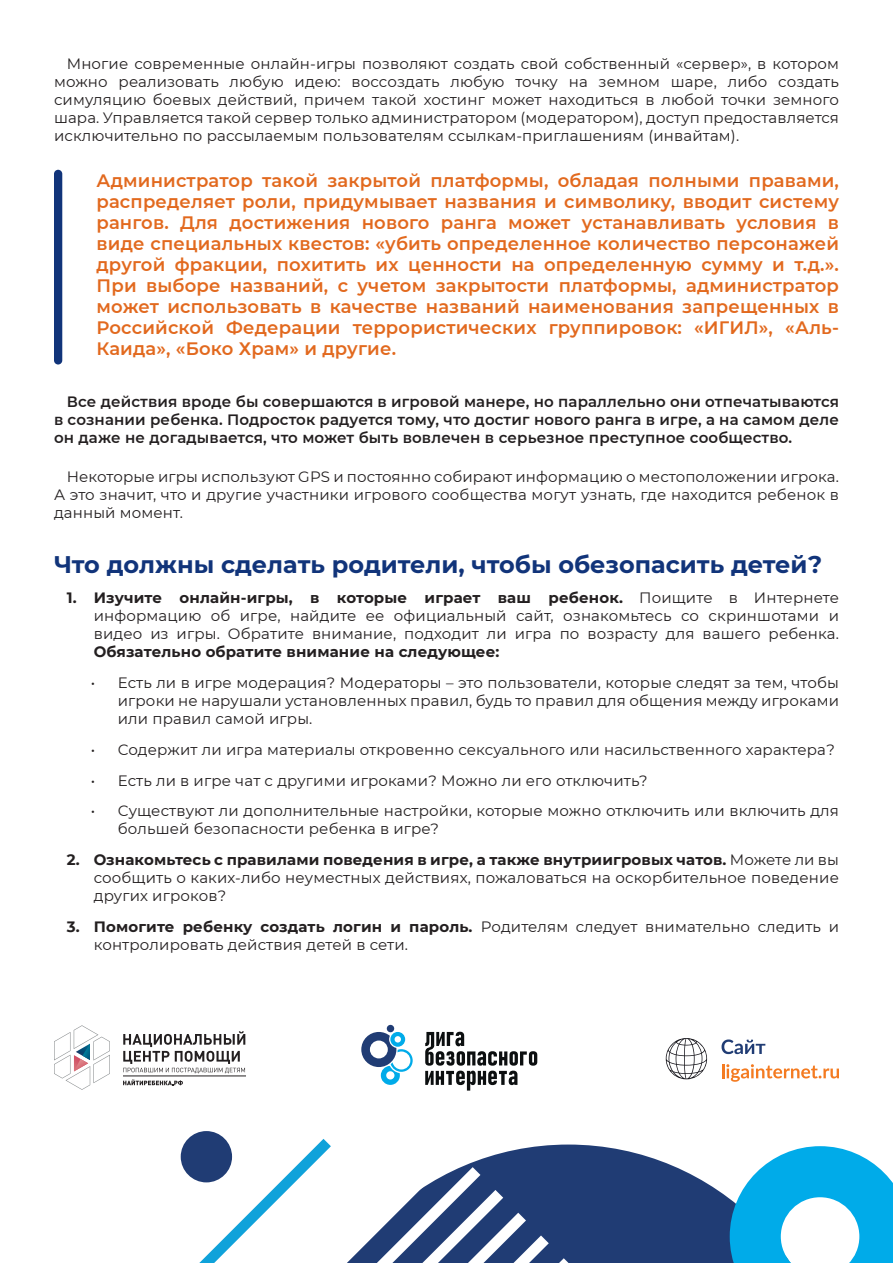
<style>
.page{position:relative;width:893px;height:1263px;background:#fff}
.page>*{position:absolute;margin:0;border:0;box-sizing:border-box;transform-origin:0 0}
.t1{font:700 24px "Montserrat";color:#11347a}
.t2{font:600 18px/21px "Montserrat";letter-spacing:.01em;color:#e2691e;text-align:justify}
.t3{font:15px/18px "Montserrat";letter-spacing:.01em;color:#231f20;text-align:justify}
.t4{font:600 15px/18px "Montserrat";letter-spacing:.01em;color:#231f20;text-align:justify}
.t5{font:700 15px "Montserrat";letter-spacing:.01em;color:#231f20}
.s1{font-weight:700}
</style>
<div class="page">
<div style="left:54px;top:170px;width:8px;height:194px;background:#11347a;border-radius:4px"></div>
<svg style="left:54px;top:1025px;width:56px;height:65px"></svg>
<svg style="left:123px;top:1031px;width:122px;height:42px"></svg>
<svg style="left:123px;top:1079px;width:60px;height:6px"></svg>
<hr style="left:123px;top:1076px;width:123px;height:1px;background:#231f20">
<svg style="left:425px;top:1032px;width:112px;height:58px"></svg>
<svg style="left:361px;top:1032px;width:52px;height:53px"></svg>
<div style="left:387px;top:1025px;width:7px;height:7px;background:#203c74;border-radius:50%"></div>
<svg style="left:721px;top:1039px;width:44px;height:15px"></svg>
<svg style="left:666px;top:1038px;width:41px;height:41px"></svg>
<svg style="left:722px;top:1064px;width:117px;height:18px"></svg>
<svg style="left:572px;top:1144px;width:158px;height:119px;background:#425989"></svg>
<div style="left:181px;top:1131px;width:51px;height:51px;background:#203c74;border-radius:50%"></div>
<svg style="left:191px;top:1131px;width:381px;height:132px"></svg>
<svg style="left:730px;top:1146px;width:163px;height:117px"></svg>
<p class="t3" style="left:54px;top:54px;width:786px;text-indent:13px">Многие современные онлайн-игры позволяют создать свой собственный «сервер», в котором можно реализовать любую идею: воссоздать любую точку на земном шаре, либо создать симуляцию боевых действий, причем такой хостинг может находиться в любой точки земного шара. Управляется такой сервер только администратором (модератором), доступ предоставляется исключительно по рассылаемым пользователям ссылкам-приглашениям (инвайтам).</p>
<p class="t2" style="left:97px;top:169px;width:744px">Администратор такой закрытой платформы, обладая полными правами, распределяет роли, придумывает названия и символику, вводит систему рангов. Для достижения нового ранга может устанавливать условия в виде специальных квестов: «убить определенное количество персонажей другой фракции, похитить их ценности на определенную сумму и т.д.».<br>При выборе названий, с учетом закрытости платформы, администратор может использовать в качестве названий наименования запрещенных в Российской Федерации террористических группировок: «ИГИЛ», «Аль-Каида», «Боко Храм» и другие.</p>
<p class="t4" style="left:54px;top:392px;width:786px;text-indent:13px">Все действия вроде бы совершаются в игровой манере, но параллельно они отпечатываются в сознании ребенка. Подросток радуется тому, что достиг нового ранга в игре, а на самом деле он даже не догадывается, что может быть вовлечен в серьезное преступное сообщество.</p>
<p class="t3" style="left:54px;top:467px;width:786px;text-indent:13px">Некоторые игры используют GPS и постоянно собирают информацию о местоположении игрока.<br>А это значит, что и другие участники игрового сообщества могут узнать, где находится ребенок в данный момент.</p>
<h1 class="t1" style="left:54px;top:547px;width:770px">Что должны сделать родители, чтобы обезопасить детей?</h1>
<p class="t3" style="left:94px;top:589px;width:747px;text-indent:-27px"><span class="s1">1. Изучите онлайн-игры, в которые играет ваш ребенок.</span> Поищите в Интернете информацию об игре, найдите ее официальный сайт, ознакомьтесь со скриншотами и видео из игры. Обратите внимание, подходит ли игра по возрасту для вашего ребенка.</p>
<p class="t5" style="left:94px;top:641px;width:407px">Обязательно обратите внимание на следующее:</p>
<p class="t3" style="left:118px;top:673px;width:723px;text-indent:-27px">• Есть ли в игре модерация? Модераторы – это пользователи, которые следят за тем, чтобы игроки не нарушали установленных правил, будь то правил для общения между игроками или правил самой игры.</p>
<p class="t3" style="left:91px;top:740px;width:746px">• Содержит ли игра материалы откровенно сексуального или насильственного характера?</p>
<p class="t3" style="left:91px;top:771px;width:558px">• Есть ли в игре чат с другими игроками? Можно ли его отключить?</p>
<p class="t3" style="left:118px;top:802px;width:723px;text-indent:-27px">• Существуют ли дополнительные настройки, которые можно отключить или включить для большей безопасности ребенка в игре?</p>
<p class="t3" style="left:94px;top:850px;width:747px;text-indent:-27px"><span class="s1">2. Ознакомьтесь с правилами поведения в игре, а также внутриигровых чатов.</span> Можете ли вы сообщить о каких-либо неуместных действиях, пожаловаться на оскорбительное поведение других игроков?</p>
<p class="t3" style="left:94px;top:917px;width:747px;text-indent:-27px"><span class="s1">3. Помогите ребенку создать логин и пароль.</span> Родителям следует внимательно следить и контролировать действия детей в сети.</p>
</div>
